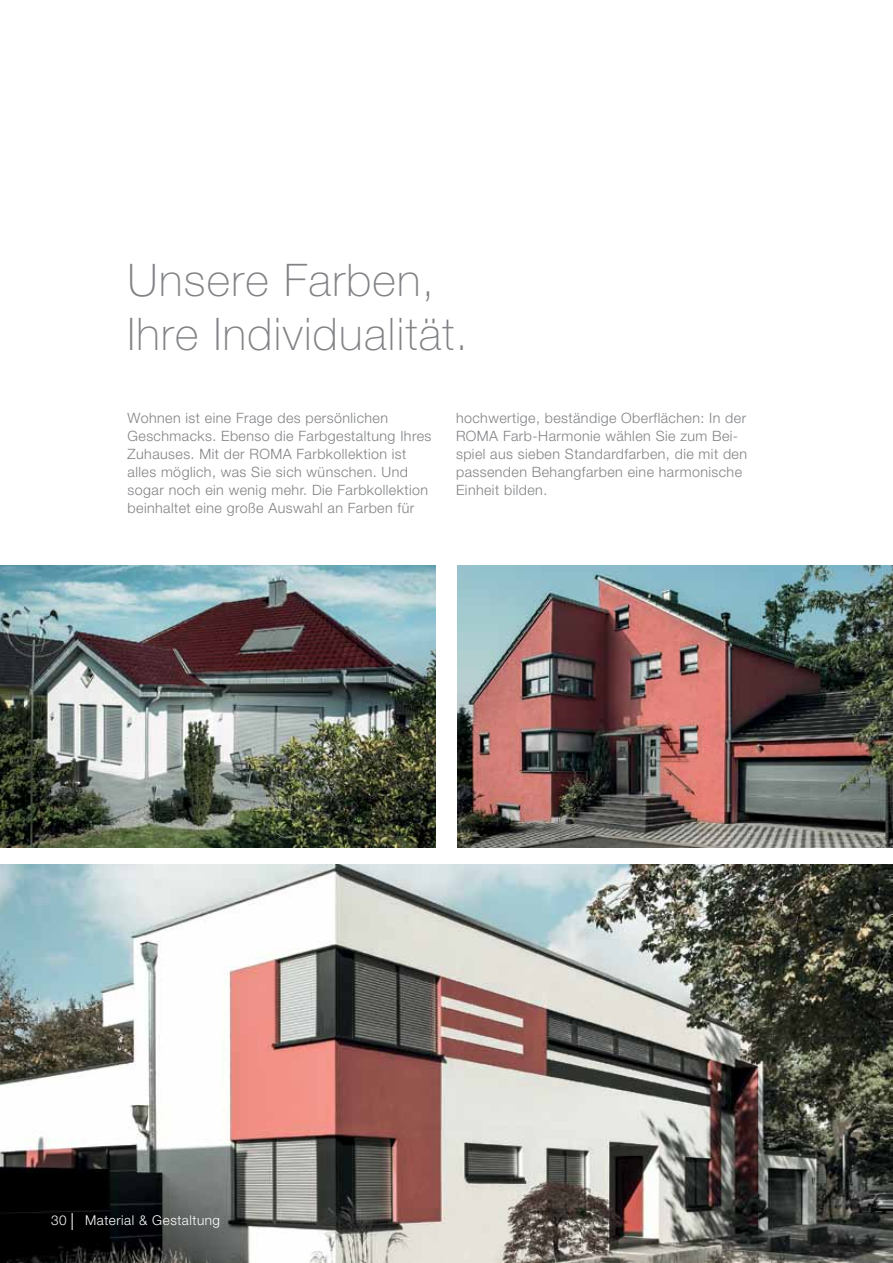
<style>
.page{position:relative;width:893px;height:1263px;background:#fff}
.page>*{position:absolute;margin:0;border:0;box-sizing:border-box;transform-origin:0 0}
.t1{font:100 45px/54px "Helvetica Neue LT Std";letter-spacing:.03em;color:#808285}
.t2{font:300 14.25px/18px "Helvetica Neue LT Std";letter-spacing:.03em;color:#808285}
.t3{font:300 13.5px "Helvetica Neue LT Std";letter-spacing:.04em;color:#fff}
</style>
<div class="page">
<img style="left:457px;top:566px;width:436px;height:281px">
<img style="left:0;top:864px;width:893px;height:399px">
<img style="left:0;top:566px;width:436px;height:281px">
<svg style="left:72px;top:1213px;width:1px;height:17px"></svg>
<h1 class="t1" style="left:128px;top:253px;width:342px">Unsere Farben,<br>Ihre Individualität.</h1>
<p class="t2" style="left:128px;top:408px;width:305px">Wohnen ist eine Frage des persönlichen Geschmacks. Ebenso die Farbgestaltung Ihres Zuhauses. Mit der ROMA Farbkollektion ist alles möglich, was Sie sich wünschen. Und sogar noch ein wenig mehr. Die Farbkollektion beinhaltet eine große Auswahl an Farben für</p>
<p class="t2" style="left:456px;top:408px;width:293px">hochwertige, beständige Oberflächen: In der ROMA Farb-Harmonie wählen Sie zum Bei&shy;spiel aus sieben Standardfarben, die mit den passenden Behangfarben eine harmonische Einheit bilden.</p>
<p class="t3" style="left:51px;top:1212px;width:17px">30</p>
<p class="t3" style="left:85px;top:1212px;width:137px">Material &amp; Gestaltung</p>
</div>
